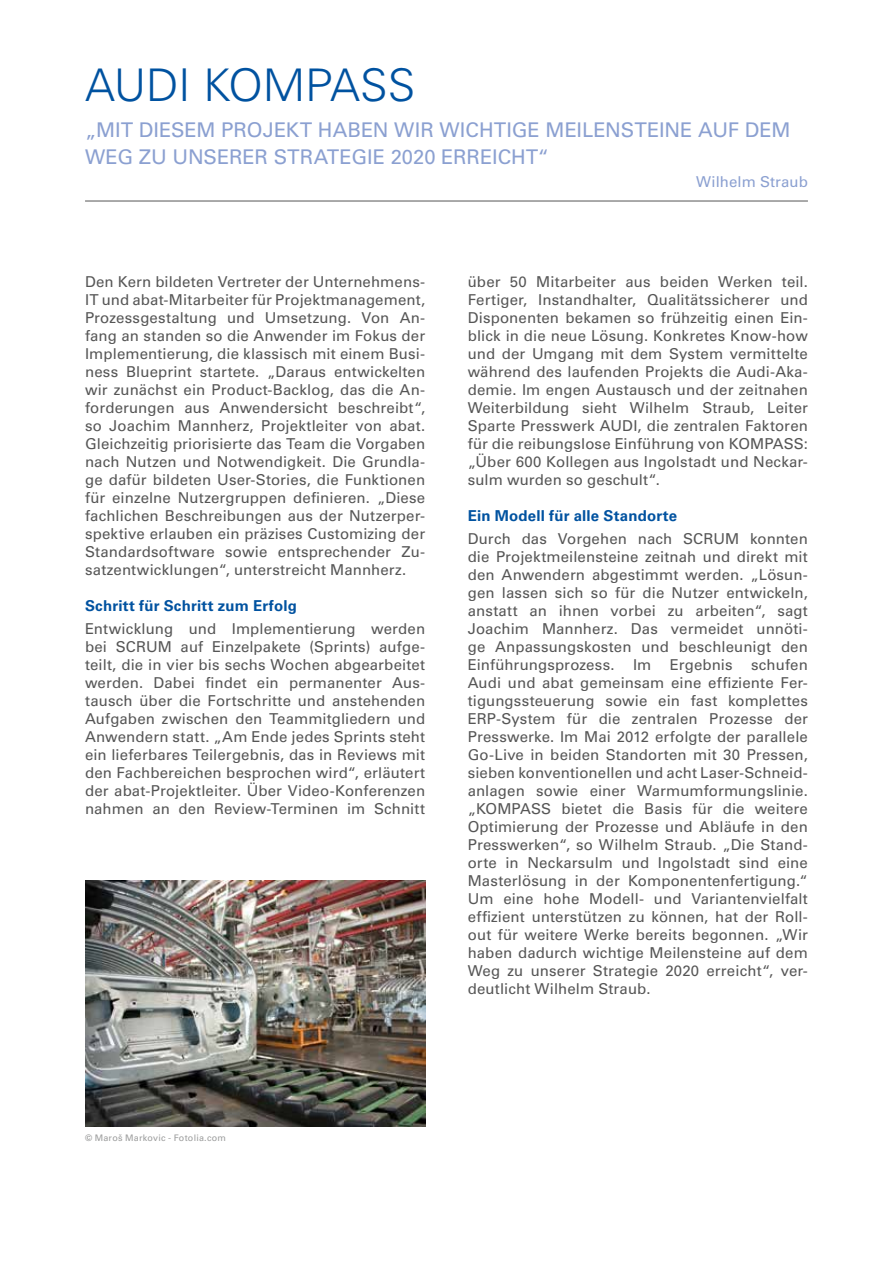
<style>
.page{position:relative;width:893px;height:1263px;background:#fff}
.page>*{position:absolute;margin:0;border:0;box-sizing:border-box;transform-origin:0 0}
.t1{font:300 45px "Univers LT Std";letter-spacing:-.005em;color:#0052a0}
.t2{font:20.25px/27px "Univers LT Std";color:#8ba0d1}
.t3{font:15px/18px "Univers LT Std";letter-spacing:.01em;color:#565656;text-align:justify}
.t4{font:700 15px "Univers LT Std";letter-spacing:.01em;color:#0052a0}
.t5{font:15px "Univers LT Std";letter-spacing:.005em;color:#8ba0d1}
.t6{font:9px "Univers LT Std";letter-spacing:.025em;color:#9c9d9d}
.s1{font-weight:700}
</style>
<div class="page">
<hr style="left:85px;top:201px;width:723px;height:1px;background:#565656">
<img style="left:85px;top:880px;width:340px;height:247px">
<h1 class="t1" style="left:85px;top:58px;width:332px">AUDI KOMPASS</h1>
<h2 class="t2" style="left:85px;top:116px;width:707px">„MIT DIESEM PROJEKT HABEN WIR WICHTIGE MEILENSTEINE AUF DEM<br>WEG ZU UNSERER STRATEGIE 2020 ERREICHT“</h2>
<p class="t3" style="left:85px;top:273px;width:342px">Den Kern bildeten Vertreter der Unternehmens-IT und abat-Mitarbeiter für Projektmanagement, Prozessgestaltung und Umsetzung. Von An&shy;fang an standen so die Anwender im Fokus der Implementierung, die klassisch mit einem Busi&shy;ness Blueprint startete. „Daraus entwickelten wir zunächst ein Product-Backlog, das die An&shy;forderungen aus Anwendersicht beschreibt“, so Joachim Mannherz, Projektleiter von abat.<br>Gleichzeitig priorisierte das Team die Vorgaben nach Nutzen und Notwendigkeit. Die Grundla&shy;ge dafür bildeten User-Stories, die Funktionen für einzelne Nutzergruppen definieren. „Diese fachlichen Beschreibungen aus der Nutzerper&shy;spektive erlauben ein präzises Customizing der Standardsoftware sowie entsprechender Zu&shy;satzentwicklungen“, unterstreicht Mannherz.</p>
<p class="t4" style="left:85px;top:597px;width:213px">Schritt für Schritt zum Erfolg</p>
<p class="t3" style="left:85px;top:619px;width:342px">Entwicklung und Implementierung werden bei SCRUM auf Einzelpakete (Sprints) aufge&shy;teilt, die in vier bis sechs Wochen abgearbeitet werden. Dabei findet ein permanenter Aus&shy;tausch über die Fortschritte und anstehenden Aufgaben zwischen den Teammitgliedern und Anwendern statt. „Am Ende jedes Sprints steht ein lieferbares Teilergebnis, das in Reviews mit den Fachbereichen besprochen wird“, erläutert der abat-Projektleiter. Über Video-Konferenzen nahmen an den Review-Terminen im Schnitt</p>
<p class="t5" style="left:696px;top:173px;width:113px">Wilhelm Straub</p>
<p class="t3" style="left:468px;top:273px;width:342px">über 50 Mitarbeiter aus beiden Werken teil.<br>Fertiger, Instandhalter, Qualitätssicherer und Disponenten bekamen so frühzeitig einen Ein&shy;blick in die neue Lösung. Konkretes Know-how und der Umgang mit dem System vermittelte während des laufenden Projekts die Audi-Aka&shy;demie. Im engen Austausch und der zeitnahen Weiterbildung sieht Wilhelm Straub, Leiter Sparte Presswerk AUDI, die zentralen Faktoren für die reibungslose Einführung von KOMPASS: „Über 600 Kollegen aus Ingolstadt und Neckar&shy;sulm wurden so geschult“.</p>
<p class="t4" style="left:468px;top:507px;width:211px">Ein Modell für alle Standorte</p>
<p class="t3" style="left:468px;top:529px;width:342px">Durch das Vorgehen nach SCRUM konnten die Projektmeilensteine zeitnah und direkt mit den Anwendern abgestimmt werden. „Lösun&shy;gen lassen sich so für die Nutzer entwickeln, anstatt an ihnen vorbei zu arbeiten“, sagt Joachim Mannherz. Das vermeidet unnöti&shy;ge Anpassungskosten und beschleunigt den Einführungsprozess. Im Ergebnis schufen Audi und abat gemeinsam eine effiziente Fer&shy;tigungssteuerung sowie ein fast komplettes ERP-System für die zentralen Prozesse der Presswerke. Im Mai 2012 erfolgte der parallele Go-Live in beiden Standorten mit 30 Pressen, sieben konventionellen und acht Laser-Schneid&shy;anlagen sowie einer Warmumformungslinie. „KOMPASS bietet die Basis für die weitere Optimierung der Prozesse und Abläufe in den Presswerken“, so Wilhelm Straub. „Die Stand&shy;orte in Neckarsulm und Ingolstadt sind eine Masterlösung in der Komponentenfertigung.“ Um eine hohe Modell- und Variantenvielfalt effizient unterstützen zu können, hat der Roll&shy;out für weitere Werke bereits begonnen. „Wir haben dadurch wichtige Meilensteine auf dem Weg zu unserer Strategie 2020 erreicht“, ver&shy;deutlicht Wilhelm Straub.</p>
<p class="t6" style="left:85px;top:1132px;width:143px"><span class="s1">©</span> Maroš Markovic - Fotolia.com</p>
</div>
